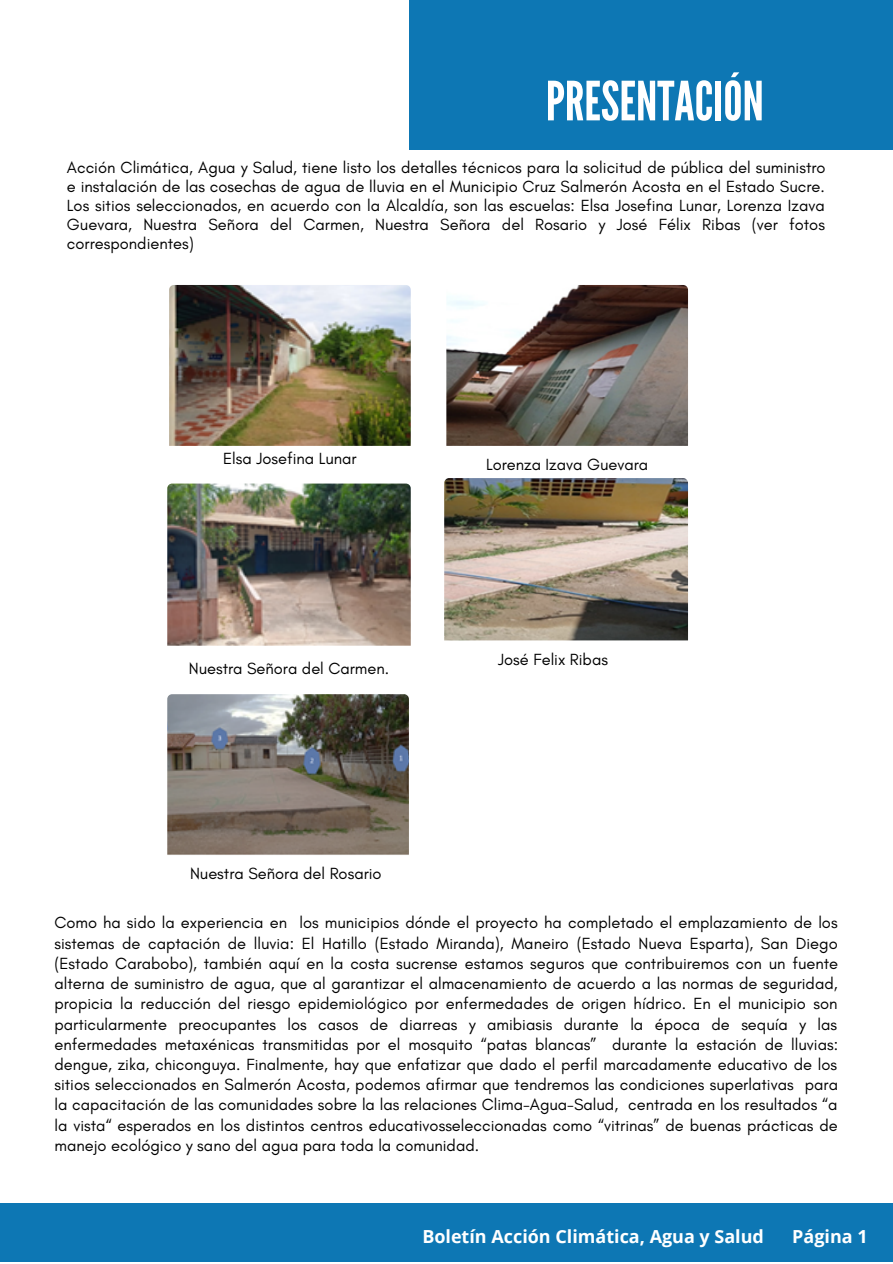
<style>
.page{position:relative;width:893px;height:1264px;background:#fff}
.page>*{position:absolute;margin:0;border:0;box-sizing:border-box;transform-origin:0 0}
.t1{font:54px "League Gothic";color:#fff}
.t2{font:700 18px "Open Sans";color:#fff}
.t3{font:16.5px/20.2px "Glacial Indifference";color:#000;text-align:justify}
</style>
<div class="page">
<div style="left:409px;top:0;width:483px;height:150px;background:#0d77b4"></div>
<div style="left:0;top:1202px;width:892px;height:59px;background:#0d77b4"></div>
<img style="left:169px;top:285px;width:242px;height:161px">
<svg style="left:167px;top:645px;width:244px;height:1px"></svg>
<img style="left:167px;top:483px;width:244px;height:162px">
<img style="left:167px;top:694px;width:242px;height:161px">
<img style="left:446px;top:285px;width:242px;height:161px">
<svg style="left:444px;top:640px;width:244px;height:1px"></svg>
<img style="left:444px;top:478px;width:244px;height:162px">
<h1 class="t1" style="left:545px;top:70px;width:219px">PRESENTACIÓN</h1>
<p class="t3" style="left:67px;top:157px;width:760px;line-height:19px">Acción Climática, Agua y Salud, tiene listo los detalles técnicos para la solicitud de pública del suministro e instalación de las cosechas de agua de lluvia en el Municipio Cruz Salmerón Acosta en el Estado Sucre.<br>Los sitios seleccionados, en acuerdo con la Alcaldía, son las escuelas: Elsa Josefina Lunar, Lorenza Izava Guevara, Nuestra Señora del Carmen, Nuestra Señora del Rosario y José Félix Ribas (ver fotos correspondientes)</p>
<p class="t3" style="left:223px;top:448px;width:135px">Elsa Josefina Lunar</p>
<p class="t3" style="left:189px;top:658px;width:202px">Nuestra Señora del Carmen.</p>
<p class="t3" style="left:190px;top:863px;width:193px">Nuestra Señora del Rosario</p>
<p class="t3" style="left:486px;top:454px;width:164px">Lorenza Izava Guevara</p>
<p class="t3" style="left:498px;top:649px;width:111px">José Felix Ribas</p>
<p class="t3" style="left:54px;top:912px;width:785px">Como ha sido la experiencia en los municipios dónde el proyecto ha completado el emplazamiento de los sistemas de captación de lluvia: El Hatillo (Estado Miranda), Maneiro (Estado Nueva Esparta), San Diego (Estado Carabobo), también aquí en la costa sucrense estamos seguros que contribuiremos con un fuente alterna de suministro de agua, que al garantizar el almacenamiento de acuerdo a las normas de seguridad, propicia la reducción del riesgo epidemiológico por enfermedades de origen hídrico. En el municipio son particularmente preocupantes los casos de diarreas y amibiasis durante la época de sequía y las enfermedades metaxénicas transmitidas por el mosquito “patas blancas” durante la estación de lluvias: dengue, zika, chiconguya. Finalmente, hay que enfatizar que dado el perfil marcadamente educativo de los sitios seleccionados en Salmerón Acosta, podemos afirmar que tendremos las condiciones superlativas para la capacitación de las comunidades sobre la las relaciones Clima-Agua-Salud, centrada en los resultados “a la vista“ esperados en los distintos centros educativosseleccionadas como “vitrinas” de buenas prácticas de manejo ecológico y sano del agua para toda la comunidad.</p>
<p class="t2" style="left:422px;top:1223px;width:343px">Boletín Acción Climática, Agua y Salud</p>
<p class="t2" style="left:792px;top:1223px;width:77px">Página 1</p>
</div>
